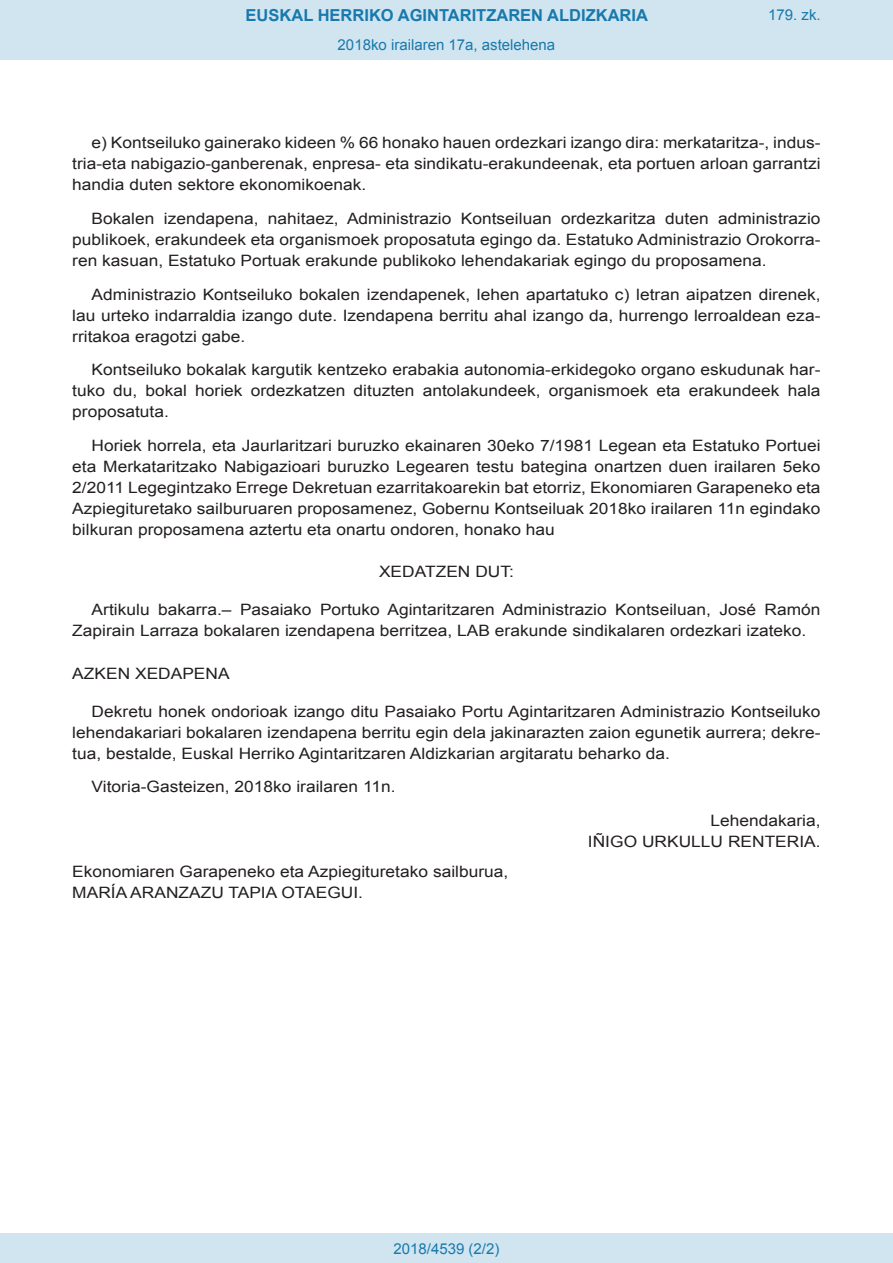
<style>
.page{position:relative;width:893px;height:1263px;background:#fff}
.page>*{position:absolute;margin:0;border:0;box-sizing:border-box;transform-origin:0 0}
.t1{font:700 16.5px "Arial";color:#1879ad}
.BOPVDetalle{font:15.6px/21px "Arial";color:#231f20;text-align:justify;scale:1.11 1}
.BOPVFirmaPuesto{font:15.6px "Arial";color:#231f20;scale:1.11 1}
.BOPVFirmaLugFec{font:15.6px "Arial";color:#231f20;scale:1.11 1}
.BOPVFirmaNombre{font:15.6px "Arial";color:#231f20;scale:1.11 1}
.BOPVNombreLehen2{font:15.6px "Arial";color:#231f20;scale:1.11 1}
.BOPVDisposicion{font:15.6px "Arial";color:#231f20;scale:1.11 1}
.BOPVPuestoLehen2{font:15.6px "Arial";color:#231f20;scale:1.11 1}
.BOPVClave{font:15.6px "Arial";color:#231f20;scale:1.11 1}
.Paginacion_Centro{font:15px "Arial";color:#1879ad}
</style>
<div class="page">
<div style="left:0;top:0;width:893px;height:60px;background:#d0e5f0"></div>
<div style="left:0;top:1233px;width:893px;height:30px;background:#d0e5f0"></div>
<p class="t1" style="left:246px;top:4px;width:404px">EUSKAL HERRIKO AGINTARITZAREN ALDIZKARIA</p>
<p class="Paginacion_Centro" style="left:338px;top:35px;width:219px">2018ko irailaren 17a, astelehena</p>
<p class="Paginacion_Centro" style="left:768px;top:5px;width:54px">179. zk.</p>
<p class="BOPVDetalle" style="left:72px;top:132px;width:676px;text-indent:19px">e) Kontseiluko gainerako kideen % 66 honako hauen ordezkari izango dira: merkataritza-, indus&shy;tria-eta nabigazio-ganberenak, enpresa- eta sindikatu-erakundeenak, eta portuen arloan garrantzi handia duten sektore ekonomikoenak.</p>
<p class="BOPVDetalle" style="left:72px;top:208px;width:676px;text-indent:19px">Bokalen izendapena, nahitaez, Administrazio Kontseiluan ordezkaritza duten administrazio publikoek, erakundeek eta organismoek proposatuta egingo da. Estatuko Administrazio Orokorra&shy;ren kasuan, Estatuko Portuak erakunde publikoko lehendakariak egingo du proposamena.</p>
<p class="BOPVDetalle" style="left:72px;top:284px;width:676px;text-indent:19px">Administrazio Kontseiluko bokalen izendapenek, lehen apartatuko c) letran aipatzen direnek, lau urteko indarraldia izango dute. Izendapena berritu ahal izango da, hurrengo lerroaldean eza&shy;rritakoa eragotzi gabe.</p>
<p class="BOPVDetalle" style="left:72px;top:360px;width:676px;text-indent:19px">Kontseiluko bokalak kargutik kentzeko erabakia autonomia-erkidegoko organo eskudunak har&shy;tuko du, bokal horiek ordezkatzen dituzten antolakundeek, organismoek eta erakundeek hala proposatuta.</p>
<p class="BOPVDetalle" style="left:72px;top:435px;width:676px;text-indent:19px">Horiek horrela, eta Jaurlaritzari buruzko ekainaren 30eko 7/1981 Legean eta Estatuko Portuei eta Merkataritzako Nabigazioari buruzko Legearen testu bategina onartzen duen irailaren 5eko 2/2011 Legegintzako Errege Dekretuan ezarritakoarekin bat etorriz, Ekonomiaren Garapeneko eta Azpiegituretako sailburuaren proposamenez, Gobernu Kontseiluak 2018ko irailaren 11n egindako bilkuran proposamena aztertu eta onartu ondoren, honako hau</p>
<p class="BOPVClave" style="left:379px;top:562px;width:123px">XEDATZEN DUT:</p>
<p class="BOPVDetalle" style="left:72px;top:600px;width:676px;text-indent:19px">Artikulu bakarra.– Pasaiako Portuko Agintaritzaren Administrazio Kontseiluan, José Ramón<br>Zapirain Larraza bokalaren izendapena berritzea, LAB erakunde sindikalaren ordezkari izateko.</p>
<p class="BOPVDisposicion" style="left:72px;top:663px;width:143px">AZKEN XEDAPENA</p>
<p class="BOPVDetalle" style="left:72px;top:701px;width:676px;text-indent:19px">Dekretu honek ondorioak izango ditu Pasaiako Portu Agintaritzaren Administrazio Kontseiluko lehendakariari bokalaren izendapena berritu egin dela jakinarazten zaion egunetik aurrera; dekre&shy;tua, bestalde, Euskal Herriko Agintaritzaren Aldizkarian argitaratu beharko da.</p>
<p class="BOPVFirmaLugFec" style="left:92px;top:777px;width:275px">Vitoria-Gasteizen, 2018ko irailaren 11n.</p>
<p class="BOPVPuestoLehen2" style="left:710px;top:810px;width:101px">Lehendakaria,</p>
<p class="BOPVNombreLehen2" style="left:588px;top:831px;width:211px">IÑIGO URKULLU RENTERIA.</p>
<p class="BOPVFirmaPuesto" style="left:72px;top:861px;width:394px">Ekonomiaren Garapeneko eta Azpiegituretako sailburua,</p>
<p class="BOPVFirmaNombre" style="left:72px;top:882px;width:263px">MARÍA ARANZAZU TAPIA OTAEGUI.</p>
<p class="Paginacion_Centro" style="left:393px;top:1238px;width:107px">2018/4539 (2/2)</p>
</div>
